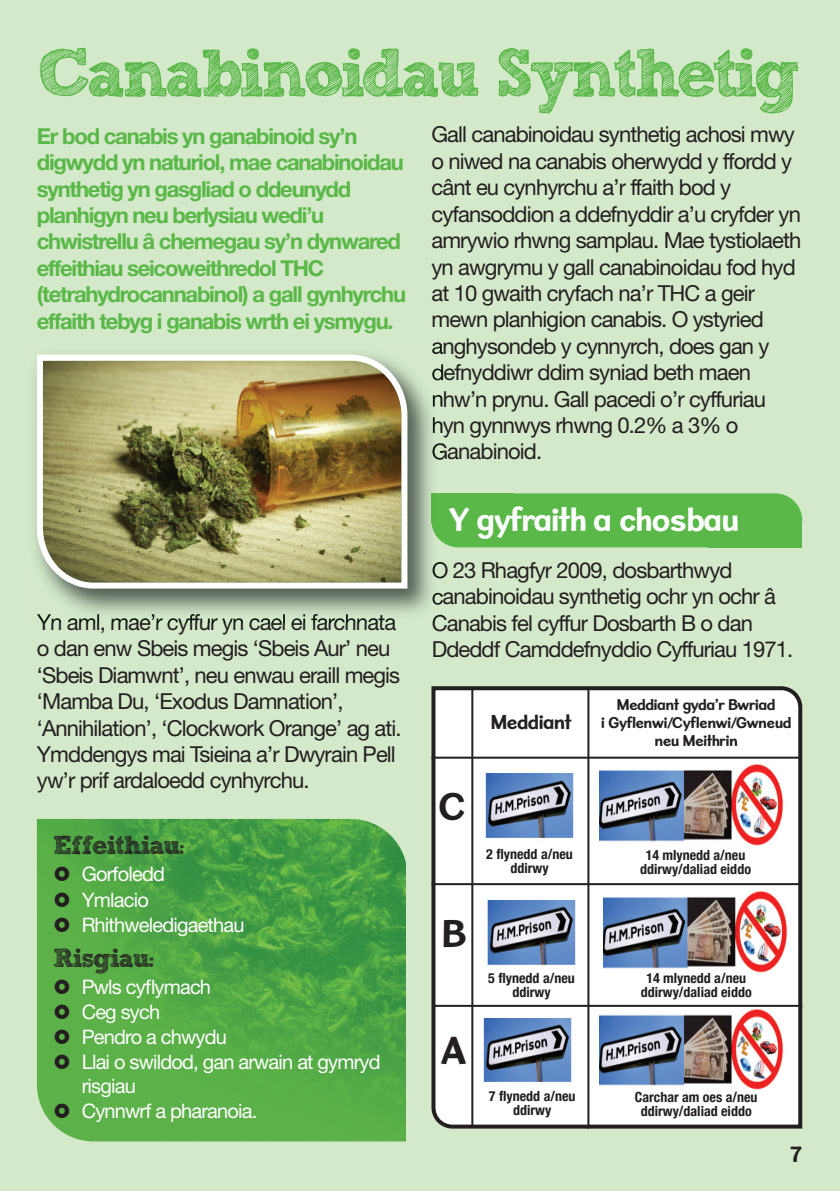
<style>
.page{position:relative;width:840px;height:1191px;background:#fff}
.page>*{position:absolute;margin:0;border:0;box-sizing:border-box;transform-origin:0 0}
.t1{font:68px "Sketch Rockwell";letter-spacing:-.065em;color:#59b847}
.t2{font:700 40px "Sweater School Rg";color:#231f20}
.t3{font:700 34px "Sweater School Rg";letter-spacing:-.04em;color:#fff}
.t4{font:26px "Sketch Rockwell";letter-spacing:-.04em;color:#231f20}
.t5{font:700 24px "Sweater School Rg";color:#231f20}
.t6{font:22px/26.4px "Helvetica Neue LT Std";letter-spacing:-.04em;color:#231f20}
.t7{font:700 22px/26.4px "Helvetica Neue LT Std";letter-spacing:-.055em;color:#59b847}
.t8{font:700 20.8px "Sweater School Rg";letter-spacing:-.04em;color:#231f20}
.t9{font:20px/25px "Helvetica Neue LT Std";letter-spacing:-.04em;color:#fff}
.t10{font:700 16px/18px "Sweater School Rg";letter-spacing:-.04em;color:#231f20;text-align:center}
.t11{font:700 condensed 14px/14px "Helvetica Neue";color:#231f20;text-align:center}
.s1{font-size:24px}
</style>
<div class="page">
<div style="left:0;top:0;width:839px;height:1191px;background:#d4e8ca"></div>
<div style="left:431px;top:493px;width:370px;height:54px;background:#59b847;border-radius:27px"></div>
<div style="left:708px;top:520px;width:93px;height:27px;background:#59b847"></div>
<div style="left:431px;top:493px;width:82px;height:29px;background:#59b847"></div>
<svg style="left:431px;top:686px;width:370px;height:442px;background:#efefef"></svg>
<img style="left:37px;top:819px;width:368px;height:322px">
<img style="left:35px;top:354px;width:407px;height:268px">
<img style="left:431px;top:493px;width:11px;height:49px">
<img style="left:37px;top:614px;width:173px;height:8px">
<svg style="left:432px;top:344px;width:10px;height:11px"></svg>
<img style="left:432px;top:364px;width:10px;height:18px">
<img style="left:432px;top:393px;width:10px;height:15px">
<img style="left:432px;top:417px;width:10px;height:18px">
<img style="left:432px;top:443px;width:10px;height:17px">
<img style="left:432px;top:562px;width:10px;height:18px">
<img style="left:432px;top:591px;width:10px;height:14px">
<svg style="left:432px;top:615px;width:10px;height:7px"></svg>
<img style="left:37px;top:355px;width:370px;height:233px">
<hr style="left:471px;top:688px;width:2px;height:439px;background:#231f20">
<hr style="left:587px;top:689px;width:2px;height:439px;background:#231f20">
<img style="left:484px;top:774px;width:94px;height:68px">
<img style="left:599px;top:764px;width:187px;height:83px">
<img style="left:482px;top:900px;width:98px;height:69px">
<img style="left:603px;top:891px;width:186px;height:83px">
<img style="left:482px;top:1018px;width:94px;height:69px">
<img style="left:599px;top:1009px;width:187px;height:83px">
<hr style="left:431px;top:756px;width:369px;height:2px;background:#231f20">
<hr style="left:431px;top:883px;width:369px;height:2px;background:#231f20">
<hr style="left:432px;top:1004px;width:369px;height:2px;background:#231f20">
<svg style="left:55px;top:867px;width:14px;height:14px"></svg>
<svg style="left:55px;top:892px;width:14px;height:14px"></svg>
<svg style="left:55px;top:917px;width:14px;height:14px"></svg>
<svg style="left:55px;top:979px;width:14px;height:14px"></svg>
<svg style="left:55px;top:1004px;width:14px;height:15px"></svg>
<svg style="left:55px;top:1029px;width:14px;height:15px"></svg>
<svg style="left:55px;top:1054px;width:14px;height:15px"></svg>
<svg style="left:55px;top:1103px;width:14px;height:15px"></svg>
<h1 class="t1" style="left:37px;top:45px;width:764px">Canabinoidau Synthetig</h1>
<p class="t7" style="left:37px;top:125px;width:370px">Er bod canabis yn ganabinoid sy’n digwydd yn naturiol, mae canabinoidau synthetig yn gasgliad o ddeunydd planhigyn neu berlysiau wedi’u chwistrellu â chemegau sy’n dynwared effeithiau seicoweithredol THC (tetrahydrocannabinol) a gall gynhyrchu effaith tebyg i ganabis wrth ei ysmygu.</p>
<p class="t6" style="left:431px;top:124px;width:371px">Gall canabinoidau synthetig achosi mwy o niwed na canabis oherwydd y ffordd y cânt eu cynhyrchu a’r ffaith bod y cyfansoddion a ddefnyddir a’u cryfder yn amrywio rhwng samplau. Mae tystiolaeth yn awgrymu y gall canabinoidau fod hyd at 10 gwaith cryfach na’r THC a geir mewn planhigion canabis. O ystyried anghysondeb y cynnyrch, does gan y defnyddiwr ddim syniad beth maen nhw’n prynu. Gall pacedi o’r cyffuriau hyn gynnwys rhwng 0.2% a 3% o Ganabinoid.</p>
<p class="t6" style="left:37px;top:611px;width:366px">Yn aml, mae’r cyffur yn cael ei farchnata o dan enw Sbeis megis ‘Sbeis Aur’ neu ‘Sbeis Diamwnt’, neu enwau eraill megis ‘Mamba Du, ‘Exodus Damnation’, ‘Annihilation’, ‘Clockwork Orange’ ag ati.<br>Ymddengys mai Tsieina a’r Dwyrain Pell yw’r prif ardaloedd cynhyrchu.</p>
<p class="t4" style="left:53px;top:834px;width:133px">Effeithiau<span class="s1">:</span></p>
<p class="t9" style="left:82px;top:863px;width:164px">Gorfoledd<br>Ymlacio<br>Rhithweledigaethau</p>
<p class="t4" style="left:53px;top:947px;width:103px">Risgiau:</p>
<p class="t9" style="left:82px;top:976px;width:300px">Pwls cyflymach<br>Ceg sych<br>Pendro a chwydu<br>Llai o swildod, gan arwain at gymryd risgiau<br>Cynnwrf a pharanoia.</p>
<h3 class="t3" style="left:448px;top:507px;width:293px">Y gyfraith a chosbau</h3>
<p class="t6" style="left:431px;top:559px;width:363px">O 23 Rhagfyr 2009, dosbarthwyd canabinoidau synthetig ochr yn ochr â Canabis fel cyffur Dosbarth B o dan Ddeddf Camddefnyddio Cyffuriau 1971.</p>
<h2 class="t2" style="left:437px;top:793px;width:30px">C</h2>
<h2 class="t2" style="left:441px;top:919px;width:27px">B</h2>
<h2 class="t2" style="left:440px;top:1036px;width:28px">A</h2>
<p class="t8" style="left:490px;top:714px;width:83px">Meddiant</p>
<p class="t10" style="left:600px;top:697px;width:192px">Meddiant gyda’r Bwriad<br>i Gyflenwi/Cyflenwi/Gwneud neu Meithrin</p>
<p class="t11" style="left:486px;top:847px;width:88px">2 flynedd a/neu ddirwy</p>
<p class="t11" style="left:639px;top:848px;width:112px">14 mlynedd a/neu ddirwy/daliad eiddo</p>
<p class="t11" style="left:488px;top:971px;width:88px">5 flynedd a/neu ddirwy</p>
<p class="t11" style="left:640px;top:971px;width:112px">14 mlynedd a/neu ddirwy/daliad eiddo</p>
<p class="t11" style="left:488px;top:1089px;width:88px">7 flynedd a/neu ddirwy</p>
<p class="t11" style="left:634px;top:1089px;width:124px">Carchar am oes a/neu ddirwy/daliad eiddo</p>
<p class="t5" style="left:789px;top:1146px;width:13px">7</p>
</div>
